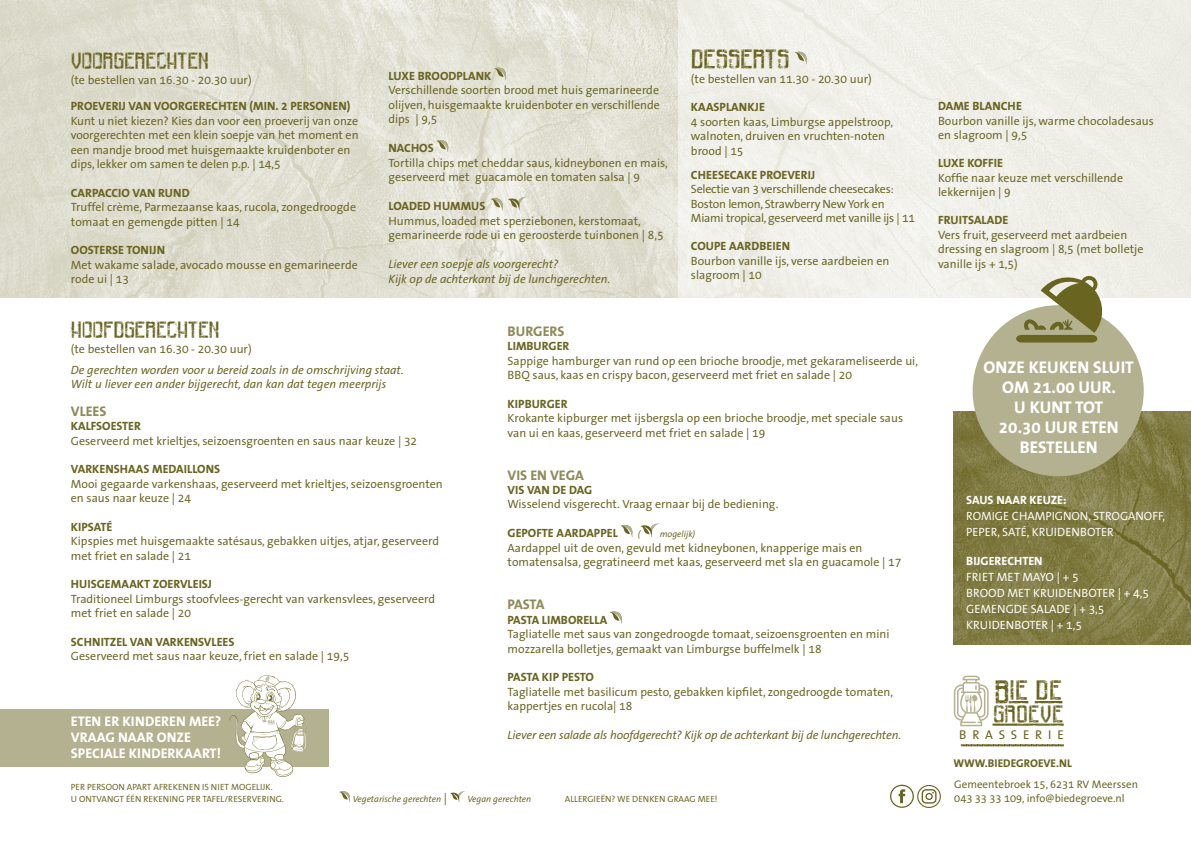
<style>
.page{position:relative;width:1191px;height:842px;background:#fff}
.page>*{position:absolute;margin:0;border:0;box-sizing:border-box;transform-origin:0 0}
.t1{font:700 17px/20px "The Sans Correspondence";color:#fff;text-align:center}
.t2{font:17px "Railway To Hells";color:#6a6421}
.t3{font:15px "Railway To Hells";color:#6a6421}
.t4{font:700 14px/16px "The Sans Correspondence";color:#fff}
.t5{font:700 14px "The Sans Correspondence";color:#8f8b58}
.t6{font:14px "Railway To Hells";color:#6a6421}
.t7{font:12.8px "The Sans";letter-spacing:.45em;color:#6a6421}
.t8{font:12px/14.5px "The Sans Correspondence";color:#6a6421}
.t9{font:700 12px "The Sans Correspondence";color:#6a6421}
.t10{font:italic 12px/14.5px "The Sans Correspondence";color:#6a6421}
.t11{font:12px/16px "The Sans Correspondence";color:#fff}
.t12{font:12px/14.5px "The Sans Correspondence";letter-spacing:-.02em;color:#6a6421}
.t13{font:12px "Railway To Hells";color:#6a6421}
.t14{font:700 12px "The Sans Correspondence";color:#fff}
.t15{font:700 11.2px "The Sans Correspondence";color:#6a6421}
.t16{font:11px/14px "The Sans Correspondence";color:#6a6421}
.t17{font:9px/12px "The Sans Correspondence";color:#6a6421}
.t18{font:italic 9px "The Sans Correspondence";color:#6a6421}
.s1{font-style:normal;font-size:12px}
</style>
<div class="page">
<div style="left:0;top:709px;width:329px;height:57px;background:#b4b190"></div>
<svg style="left:0;top:0;width:677px;height:298px;background:#e0dfd1"></svg>
<svg style="left:890px;top:785px;width:51px;height:23px"></svg>
<svg style="left:953px;top:676px;width:35px;height:50px"></svg>
<svg style="left:960px;top:744px;width:103px;height:2px"></svg>
<svg style="left:620px;top:524px;width:12px;height:13px"></svg>
<svg style="left:640px;top:523px;width:20px;height:14px"></svg>
<svg style="left:610px;top:611px;width:12px;height:13px"></svg>
<svg style="left:953px;top:411px;width:238px;height:234px;background:#817c44"></svg>
<div style="left:677px;top:0;width:514px;height:298px;background:#f0efe8"></div>
<svg style="left:230px;top:675px;width:77px;height:102px"></svg>
<svg style="left:494px;top:66px;width:12px;height:14px"></svg>
<svg style="left:436px;top:139px;width:12px;height:13px"></svg>
<svg style="left:491px;top:196px;width:36px;height:14px"></svg>
<div style="left:972px;top:305px;width:171px;height:171px;background:#b4b190;border-radius:50%"></div>
<svg style="left:1016px;top:276px;width:88px;height:67px"></svg>
<svg style="left:795px;top:50px;width:11px;height:13px"></svg>
<svg style="left:339px;top:791px;width:11px;height:11px"></svg>
<svg style="left:450px;top:791px;width:15px;height:11px"></svg>
<p class="t13" style="left:71px;top:52px;width:139px">VOORGERECHTEN</p>
<p class="t8" style="left:71px;top:73px;width:182px">(te bestellen van 16.30 - 20.30 uur)</p>
<p class="t9" style="left:71px;top:99px;width:281px">PROEVERIJ VAN VOORGERECHTEN (MIN. 2 PERSONEN)</p>
<p class="t8" style="left:71px;top:114px;width:289px">Kunt u niet kiezen? Kies dan voor een proeverij van onze voorgerechten met een klein soepje van het moment en een mandje brood met huisgemaakte kruidenboter en dips, lekker om samen te delen p.p. | 14,5</p>
<p class="t9" style="left:71px;top:186px;width:120px">CARPACCIO VAN RUND</p>
<p class="t8" style="left:71px;top:200px;width:287px">Truffel crème, Parmezaanse kaas, rucola, zongedroogde tomaat en gemengde pitten | 14</p>
<p class="t9" style="left:71px;top:243px;width:96px">OOSTERSE TONIJN</p>
<p class="t8" style="left:71px;top:258px;width:288px">Met wakame salade, avocado mousse en gemarineerde rode ui | 13</p>
<p class="t9" style="left:388px;top:69px;width:104px">LUXE BROODPLANK</p>
<p class="t8" style="left:388px;top:83px;width:273px;text-align:justify">Verschillende soorten brood met huis gemarineerde olijven, huisgemaakte kruidenboter en verschillende dips | 9,5</p>
<p class="t9" style="left:388px;top:142px;width:47px">NACHOS</p>
<p class="t8" style="left:388px;top:156px;width:281px">Tortilla chips met cheddar saus, kidneybonen en mais, geserveerd met guacamole en tomaten salsa | 9</p>
<p class="t9" style="left:388px;top:200px;width:98px">LOADED HUMMUS</p>
<p class="t8" style="left:388px;top:214px;width:277px">Hummus, loaded met sperziebonen, kerstomaat, gemarineerde rode ui en geroosterde tuinbonen | 8,5</p>
<p class="t10" style="left:388px;top:258px;width:223px">Liever een soepje als voorgerecht?<br>Kijk op de achterkant bij de lunchgerechten.</p>
<p class="t6" style="left:691px;top:48px;width:100px">DESSERTS</p>
<p class="t8" style="left:691px;top:72px;width:182px">(te bestellen van 11.30 - 20.30 uur)</p>
<p class="t9" style="left:691px;top:100px;width:75px">KAASPLANKJE</p>
<p class="t8" style="left:691px;top:115px;width:204px">4 soorten kaas, Limburgse appelstroop, walnoten, druiven en vruchten-noten brood | 15</p>
<p class="t9" style="left:691px;top:168px;width:126px">CHEESECAKE PROEVERIJ</p>
<p class="t12" style="left:691px;top:182px;width:226px">Selectie van 3 verschillende cheesecakes:<br>Boston lemon, Strawberry New York en<br>Miami tropical, geserveerd met vanille ijs | 11</p>
<p class="t9" style="left:691px;top:239px;width:101px">COUPE AARDBEIEN</p>
<p class="t8" style="left:691px;top:254px;width:200px">Bourbon vanille ijs, verse aardbeien en slagroom | 10</p>
<p class="t13" style="left:71px;top:321px;width:150px">HOOFDGERECHTEN</p>
<p class="t8" style="left:71px;top:342px;width:182px">(te bestellen van 16.30 - 20.30 uur)</p>
<p class="t10" style="left:71px;top:363px;width:334px">De gerechten worden voor u bereid zoals in de omschrijving staat.<br>Wilt u liever een ander bijgerecht, dan kan dat tegen meerprijs</p>
<p class="t5" style="left:71px;top:404px;width:37px">VLEES</p>
<p class="t9" style="left:71px;top:420px;width:72px">KALFSOESTER</p>
<p class="t8" style="left:71px;top:434px;width:348px">Geserveerd met krieltjes, seizoensgroenten en saus naar keuze | 32</p>
<p class="t9" style="left:71px;top:463px;width:151px">VARKENSHAAS MEDAILLONS</p>
<p class="t8" style="left:71px;top:477px;width:373px">Mooi gegaarde varkenshaas, geserveerd met krieltjes, seizoensgroenten en saus naar keuze | 24</p>
<p class="t9" style="left:71px;top:520px;width:43px">KIPSATÉ</p>
<p class="t8" style="left:71px;top:534px;width:370px">Kipspies met huisgemaakte satésaus, gebakken uitjes, atjar, geserveerd met friet en salade | 21</p>
<p class="t9" style="left:71px;top:578px;width:142px">HUISGEMAAKT ZOERVLEISJ</p>
<p class="t8" style="left:71px;top:592px;width:366px">Traditioneel Limburgs stoofvlees-gerecht van varkensvlees, geserveerd met friet en salade | 20</p>
<p class="t9" style="left:71px;top:635px;width:165px">SCHNITZEL VAN VARKENSVLEES</p>
<p class="t8" style="left:71px;top:649px;width:280px">Geserveerd met saus naar keuze, friet en salade | 19,5</p>
<p class="t4" style="left:71px;top:713px;width:152px">ETEN ER KINDEREN MEE?<br>VRAAG NAAR ONZE<br>SPECIALE KINDERKAART!</p>
<p class="t5" style="left:507px;top:324px;width:59px">BURGERS</p>
<p class="t9" style="left:507px;top:340px;width:63px">LIMBURGER</p>
<p class="t8" style="left:507px;top:354px;width:412px">Sappige hamburger van rund op een brioche broodje, met gekarameliseerde ui,<br>BBQ saus, kaas en crispy bacon, geserveerd met friet en salade | 20</p>
<p class="t9" style="left:507px;top:397px;width:61px">KIPBURGER</p>
<p class="t8" style="left:507px;top:411px;width:397px">Krokante kipburger met ijsbergsla op een brioche broodje, met speciale saus van ui en kaas, geserveerd met friet en salade | 19</p>
<p class="t5" style="left:507px;top:467px;width:78px">VIS EN VEGA</p>
<p class="t9" style="left:507px;top:483px;width:86px">VIS VAN DE DAG</p>
<p class="t8" style="left:507px;top:497px;width:272px">Wisselend visgerecht. Vraag ernaar bij de bediening.</p>
<p class="t9" style="left:507px;top:527px;width:112px">GEPOFTE AARDAPPEL</p>
<p class="t18" style="left:638px;top:530px;width:4px">(</p>
<p class="t18" style="left:660px;top:530px;width:37px">mogelijk)</p>
<p class="t8" style="left:507px;top:541px;width:395px">Aardappel uit de oven, gevuld met kidneybonen, knapperige mais en tomatensalsa, gegratineerd met kaas, geserveerd met sla en guacamole | 17</p>
<p class="t5" style="left:507px;top:597px;width:38px">PASTA</p>
<p class="t9" style="left:507px;top:613px;width:101px">PASTA LIMBORELLA</p>
<p class="t8" style="left:507px;top:627px;width:383px">Tagliatelle met saus van zongedroogde tomaat, seizoensgroenten en mini mozzarella bolletjes, gemaakt van Limburgse buffelmelk | 18</p>
<p class="t9" style="left:507px;top:671px;width:88px">PASTA KIP PESTO</p>
<p class="t8" style="left:507px;top:685px;width:387px">Tagliatelle met basilicum pesto, gebakken kipfilet, zongedroogde tomaten, kappertjes en rucola| 18</p>
<p class="t10" style="left:507px;top:728px;width:395px">Liever een salade als hoofdgerecht? Kijk op de achterkant bij de lunchgerechten.</p>
<p class="t17" style="left:71px;top:781px;width:214px">PER PERSOON APART AFREKENEN IS NIET MOGELIJK.<br>U ONTVANGT ÉÉN REKENING PER TAFEL/RESERVERING.</p>
<p class="t18" style="left:353px;top:795px;width:96px">Vegetarische gerechten <span class="s1">|</span></p>
<p class="t18" style="left:467px;top:795px;width:65px">Vegan gerechten</p>
<p class="t17" style="left:565px;top:793px;width:154px">ALLERGIEËN? WE DENKEN GRAAG MEE!</p>
<p class="t9" style="left:938px;top:100px;width:85px">DAME BLANCHE</p>
<p class="t8" style="left:938px;top:114px;width:217px">Bourbon vanille ijs, warme chocoladesaus en slagroom | 9,5</p>
<p class="t9" style="left:938px;top:157px;width:66px">LUXE KOFFIE</p>
<p class="t8" style="left:938px;top:171px;width:186px">Koffie naar keuze met verschillende lekkernijen | 9</p>
<p class="t9" style="left:938px;top:214px;width:72px">FRUITSALADE</p>
<p class="t8" style="left:938px;top:228px;width:207px">Vers fruit, geserveerd met aardbeien dressing en slagroom | 8,5 (met bolletje vanille ijs + 1,5)</p>
<h1 class="t1" style="left:983px;top:358px;width:152px">ONZE KEUKEN SLUIT<br>OM 21.00 UUR.<br>U KUNT TOT<br>20.30 UUR ETEN<br>BESTELLEN</h1>
<p class="t14" style="left:966px;top:493px;width:102px">SAUS NAAR KEUZE:</p>
<p class="t11" style="left:966px;top:508px;width:200px">ROMIGE CHAMPIGNON, STROGANOFF,<br>PEPER, SATÉ, KRUIDENBOTER</p>
<p class="t14" style="left:966px;top:554px;width:78px">BIJGERECHTEN</p>
<p class="t11" style="left:966px;top:569px;width:184px">FRIET MET MAYO | + 5<br>BROOD MET KRUIDENBOTER | + 4,5<br>GEMENGDE SALADE | + 3,5<br>KRUIDENBOTER | + 1,5</p>
<h1 class="t2" style="left:994px;top:679px;width:70px">BIE DE</h1>
<p class="t3" style="left:993px;top:704px;width:72px">GROEVE</p>
<p class="t7" style="left:959px;top:724px;width:106px">BRASSERIE</p>
<p class="t15" style="left:953px;top:757px;width:120px">WWW.BIEDEGROEVE.NL</p>
<p class="t16" style="left:954px;top:778px;width:185px">Gemeentebroek 15, 6231 RV Meerssen<br>043 33 33 109, info@biedegroeve.nl</p>
</div>
